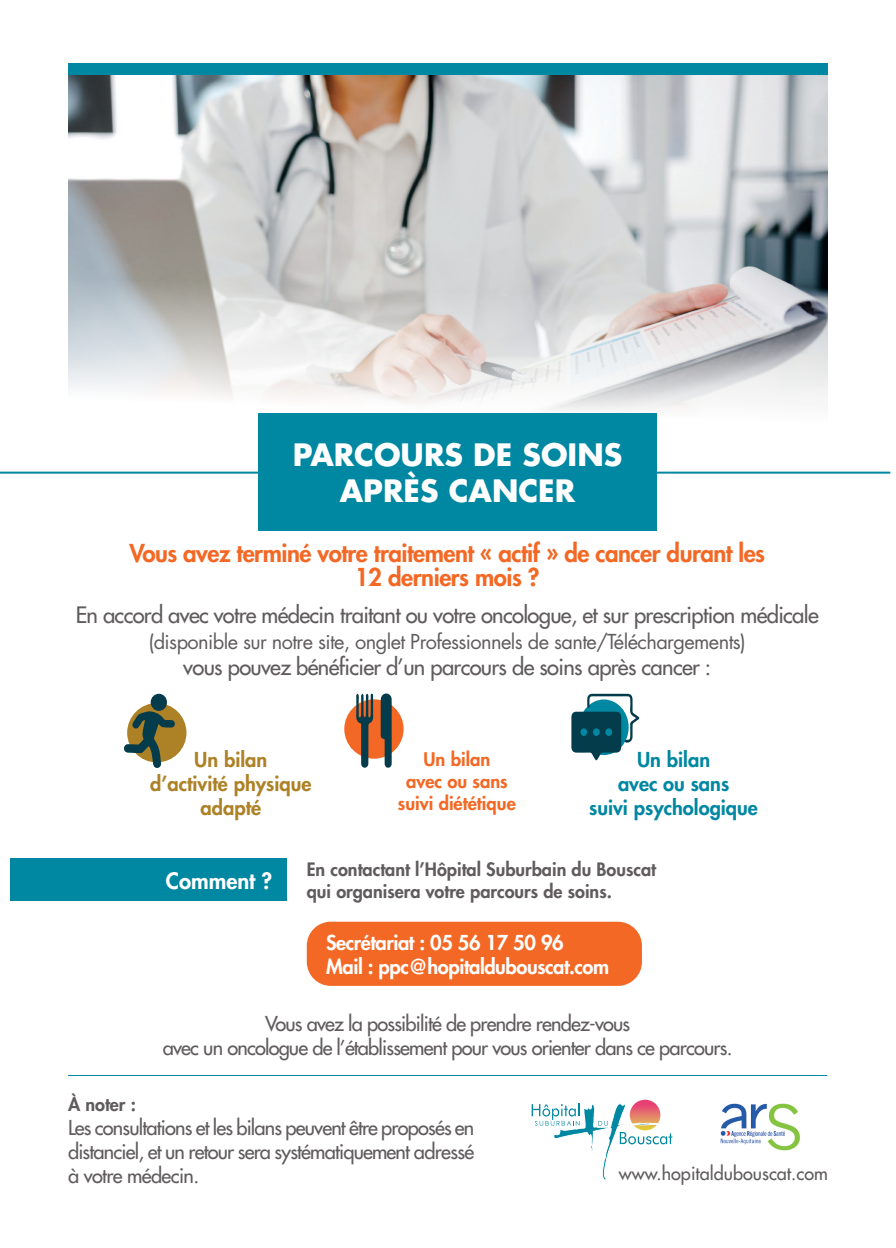
<style>
.page{position:relative;width:896px;height:1248px;background:#fff}
.page>*{position:absolute;margin:0;border:0;box-sizing:border-box;transform-origin:0 0}
.t1{font:700 30px/36px "Futura Std";color:#fff;text-align:center}
.t2{font:800 24px/24px "Futura Std";letter-spacing:-.02em;color:#f36824;text-align:center}
.t3{font:500 22px "Futura Std";letter-spacing:-.03em;color:#605c5e}
.t4{font:800 22px "Futura Std";color:#fff}
.t5{font:500 20px/24px "Futura Std";letter-spacing:-.04em;color:#605c5e;text-align:justify}
.t6{font:20px "Futura Std";letter-spacing:-.03em;color:#605c5e}
.t7{font:800 20px/23.6px "Futura Std";letter-spacing:-.02em;color:#fff}
.t8{font:800 20px/24px "Futura Std";color:#0087a1;text-align:center}
.t9{font:800 20px/24px "Futura Std";color:#ad8126;text-align:center}
.t10{font:800 18.2px/22px "Futura Std";color:#f36824;text-align:center}
.t11{font:800 18px/21.6px "Futura Std";color:#605c5e}
.t12{font:500 18px "Futura Std";color:#605c5e}
</style>
<div class="page">
<svg style="left:60px;top:75px;width:775px;height:399px"></svg>
<div style="left:68px;top:63px;width:760px;height:12px;background:#0087a1"></div>
<hr style="left:0;top:471px;width:890px;height:2px;background:#0087a1">
<div style="left:10px;top:858px;width:276px;height:42px;background:#0087a1"></div>
<div style="left:344px;top:699px;width:60px;height:59px;background:#f36824;border-radius:50%"></div>
<svg style="left:381px;top:693px;width:11px;height:74px"></svg>
<svg style="left:356px;top:693px;width:17px;height:74px"></svg>
<svg style="left:571px;top:693px;width:68px;height:67px"></svg>
<div style="left:127px;top:703px;width:59px;height:59px;background:#ad8126;border-radius:50%"></div>
<svg style="left:124px;top:711px;width:51px;height:57px"></svg>
<div style="left:151px;top:693px;width:16px;height:18px;background:#043c4b;border-radius:50%"></div>
<div style="left:258px;top:413px;width:399px;height:117px;background:#0087a1"></div>
<img style="left:720px;top:1103px;width:80px;height:47px">
<svg style="left:630px;top:1099px;width:30px;height:31px"></svg>
<svg style="left:531px;top:1103px;width:141px;height:76px"></svg>
<div style="left:307px;top:921px;width:335px;height:64px;background:#f36824;border-radius:24px"></div>
<hr style="left:68px;top:1074px;width:759px;height:1px;background:#0087a1">
<h1 class="t1" style="left:293px;top:436px;width:331px">PARCOURS DE SOINS<br>APRÈS CANCER</h1>
<p class="t2" style="left:129px;top:541px;width:637px">Vous avez terminé votre traitement « actif » de cancer durant les<br>12 derniers mois ?</p>
<p class="t3" style="left:76px;top:601px;width:744px">En accord avec votre médecin traitant ou votre oncologue, et sur prescription médicale</p>
<p class="t6" style="left:149px;top:629px;width:599px">(disponible sur notre site, onglet Professionnels de sante/Téléchargements)</p>
<p class="t3" style="left:183px;top:653px;width:529px">vous pouvez bénéficier d’un parcours de soins après cancer :</p>
<p class="t9" style="left:150px;top:747px;width:163px">Un bilan<br>d’activité physique adapté</p>
<p class="t10" style="left:398px;top:748px;width:119px">Un bilan<br>avec ou sans suivi diététique</p>
<p class="t8" style="left:589px;top:747px;width:170px">Un bilan<br>avec ou sans<br>suivi psychologique</p>
<p class="t4" style="left:166px;top:866px;width:108px">Comment ?</p>
<p class="t11" style="left:307px;top:858px;width:351px">En contactant l’Hôpital Suburbain du Bouscat qui organisera votre parcours de soins.</p>
<p class="t7" style="left:326px;top:930px;width:284px">Secrétariat : 05 56 17 50 96<br>Mail : ppc@hopitaldubouscat.com</p>
<p class="t5" style="left:163px;top:1011px;width:571px;text-align:center">Vous avez la possibilité de prendre rendez-vous<br>avec un oncologue de l’établissement pour vous orienter dans ce parcours.</p>
<p class="t11" style="left:68px;top:1093px;width:69px">À noter :</p>
<p class="t5" style="left:68px;top:1115px;width:408px">Les consultations et les bilans peuvent être proposés en distanciel, et un retour sera systématiquement adressé à votre médecin.</p>
<p class="t12" style="left:619px;top:1161px;width:210px">www.hopitaldubouscat.com</p>
</div>
